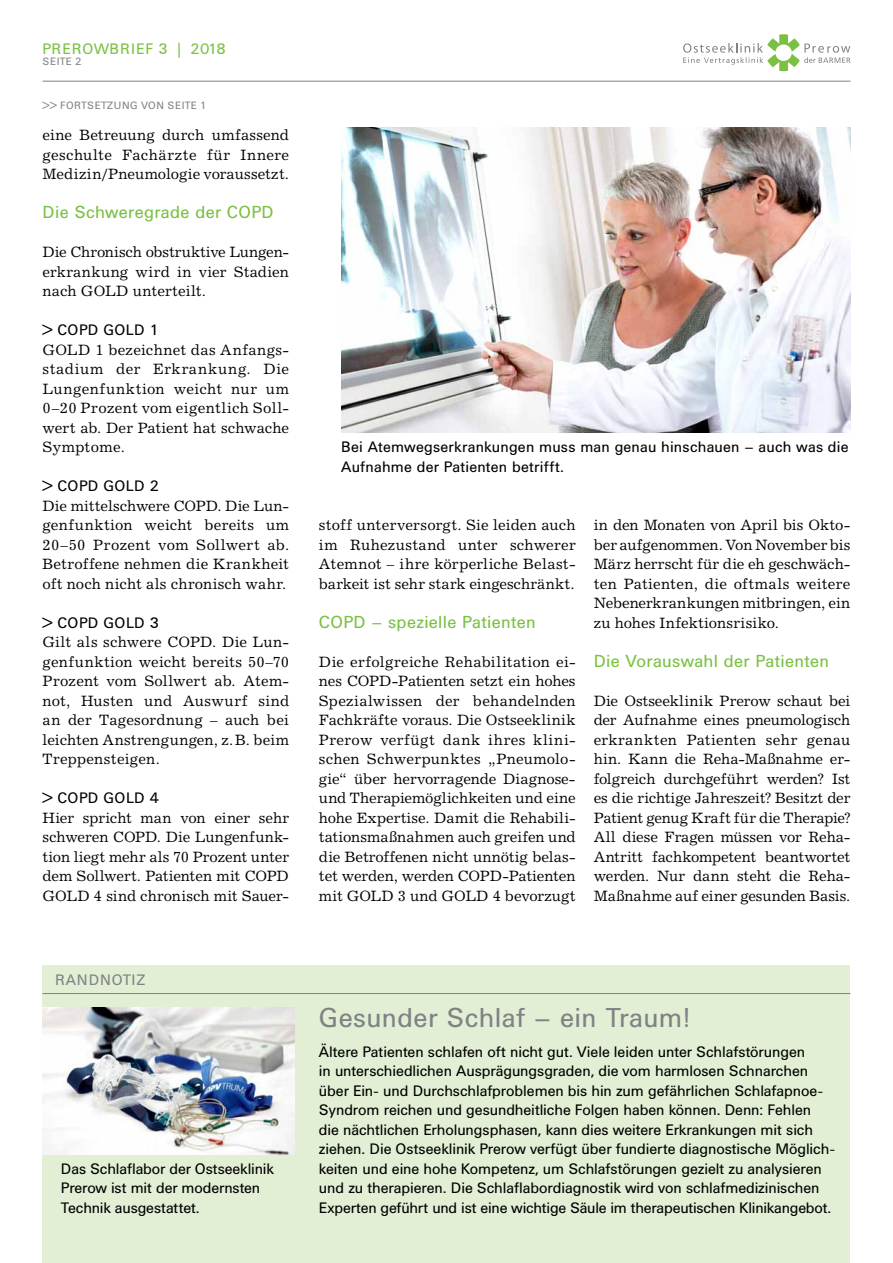
<style>
.page{position:relative;width:893px;height:1263px;background:#fff}
.page>*{position:absolute;margin:0;border:0;box-sizing:border-box;transform-origin:0 0}
.t1{font:27px "Univers BQ";letter-spacing:.01em;color:#808285}
.t2{font:17.25px "Univers BQ";letter-spacing:.02em;color:#7ac143}
.t3{font:15px/19.5px "Excelsior";letter-spacing:.01em;color:#000;text-align:justify}
.t4{font:15px/19.5px "Univers BQ";letter-spacing:-.01em;color:#000}
.t5{font:15px/19.5px "Univers BQ";letter-spacing:.015em;color:#000}
.t6{font:15px "Univers BQ";letter-spacing:.04em;color:#7ac143}
.t7{font:15px "Univers BQ";letter-spacing:.05em;color:#808285}
.t8{font:10.5px "Univers BQ";letter-spacing:.03em;color:#808285}
</style>
<div class="page">
<hr style="left:43px;top:81px;width:807px;height:1px;background:#808285">
<div style="left:43px;top:965px;width:807px;height:298px;background:#e2efd4"></div>
<hr style="left:43px;top:993px;width:807px;height:1px;background:#808285">
<svg style="left:683px;top:34px;width:167px;height:37px"></svg>
<img style="left:43px;top:1008px;width:251px;height:146px">
<img style="left:341px;top:128px;width:509px;height:305px">
<p class="t6" style="left:43px;top:40px;width:185px">Prerowbrief 3 | 2018</p>
<p class="t8" style="left:43px;top:56px;width:41px">Seite 2</p>
<p class="t8" style="left:43px;top:99px;width:166px">&gt;&gt; Forts etzu ng von Seite 1</p>
<p class="t3" style="left:43px;top:125px;width:248px">eine Betreuung durch umfassend geschulte Fachärzte für Innere Medizin/Pneumologie voraussetzt.</p>
<p class="t2" style="left:43px;top:202px;width:230px">Die Schweregrade der COPD</p>
<p class="t3" style="left:43px;top:242px;width:248px">Die Chronisch obstruktive Lungen&shy;erkrankung wird in vier Stadien nach GOLD unterteilt.</p>
<p class="t4" style="left:43px;top:320px;width:83px">&gt; COPD GOLD</p>
<p class="t4" style="left:150px;top:320px;width:11px">1</p>
<p class="t3" style="left:43px;top:339px;width:248px">GOLD 1 bezeichnet das Anfangs&shy;stadium der Erkrankung. Die Lungenfunktion weicht nur um 0–20 Prozent vom eigentlich Soll&shy;wert ab. Der Patient hat schwache Symptome.</p>
<p class="t4" style="left:43px;top:476px;width:83px">&gt; COPD GOLD</p>
<p class="t4" style="left:150px;top:476px;width:11px">2</p>
<p class="t3" style="left:43px;top:495px;width:248px">Die mittelschwere COPD. Die Lun&shy;genfunktion weicht bereits um 20–50 Prozent vom Sollwert ab.<br>Betroffene nehmen die Krankheit oft noch nicht als chronisch wahr.</p>
<p class="t4" style="left:43px;top:613px;width:83px">&gt; COPD GOLD</p>
<p class="t4" style="left:150px;top:613px;width:11px">3</p>
<p class="t3" style="left:43px;top:632px;width:248px">Gilt als schwere COPD. Die Lun&shy;genfunktion weicht bereits 50–70<br>Prozent vom Sollwert ab. Atem&shy;not, Husten und Auswurf sind an der Tagesordnung – auch bei leichten Anstrengungen, z.B. beim Treppensteigen.</p>
<p class="t4" style="left:43px;top:788px;width:83px">&gt; COPD GOLD</p>
<p class="t4" style="left:150px;top:788px;width:11px">4</p>
<p class="t3" style="left:43px;top:807px;width:248px">Hier spricht man von einer sehr schweren COPD. Die Lungenfunk&shy;tion liegt mehr als 70 Prozent unter dem Sollwert. Patienten mit COPD GOLD 4 sind chronisch mit Sauer-</p>
<p class="t7" style="left:55px;top:971px;width:90px">RAndnotiz</p>
<p class="t4" style="left:61px;top:1159px;width:214px">Das Schlaflabor der Ostseeklinik<br>Prerow ist mit der modernsten<br>Technik ausgestattet.</p>
<p class="t5" style="left:341px;top:437px;width:509px">Bei Atemwegserkrankungen muss man genau hinschauen – auch was die<br>Aufnahme der Patienten betrifft.</p>
<p class="t3" style="left:319px;top:515px;width:258px">stoff unterversorgt. Sie leiden auch im Ruhezustand unter schwerer Atemnot – ihre körperliche Belast&shy;barkeit ist sehr stark eingeschränkt.</p>
<p class="t2" style="left:319px;top:612px;width:218px">COPD – spezielle Patienten</p>
<p class="t3" style="left:319px;top:651px;width:258px">Die erfolgreiche Rehabilitation ei&shy;nes COPD-Patienten setzt ein hohes Spezialwissen der behandelnden Fachkräfte voraus. Die Ostseeklinik Prerow verfügt dank ihres klini&shy;schen Schwerpunktes „Pneumolo&shy;gie“ über hervorragende Diagnose&shy;und Therapiemöglichkeiten und eine hohe Expertise. Damit die Rehabili&shy;tationsmaßnahmen auch greifen und die Betroffenen nicht unnötig belas&shy;tet werden, werden COPD-Patienten mit GOLD 3 und GOLD 4 bevorzugt</p>
<p class="t3" style="left:594px;top:515px;width:258px">in den Monaten von April bis Okto&shy;ber aufgenommen. Von November bis März herrscht für die eh geschwäch&shy;ten Patienten, die oftmals weitere Nebenerkrankungen mitbringen, ein zu hohes Infektionsrisiko.</p>
<p class="t2" style="left:594px;top:651px;width:237px">Die Vorauswahl der Patienten</p>
<p class="t3" style="left:594px;top:690px;width:258px">Die Ostseeklinik Prerow schaut bei der Aufnahme eines pneumologisch erkrankten Patienten sehr genau hin. Kann die Reha-Maßnahme er&shy;folgreich durchgeführt werden? Ist es die richtige Jahreszeit? Besitzt der Patient genug Kraft für die Therapie?<br>All diese Fragen müssen vor Reha-Antritt fachkompetent beantwortet werden. Nur dann steht die Reha-Maßnahme auf einer gesunden Basis.</p>
<h1 class="t1" style="left:319px;top:1002px;width:373px">Gesunder Schlaf – ein Traum!</h1>
<p class="t4" style="left:319px;top:1042px;width:518px">Ältere Patienten schlafen oft nicht gut. Viele leiden unter Schlafstörungen<br>in unterschiedlichen Ausprägungsgraden, die vom harmlosen Schnarchen über Ein- und Durchschlafproblemen bis hin zum gefährlichen Schlafapnoe-Syndrom reichen und gesundheitliche Folgen haben können. Denn: Fehlen<br>die nächtlichen Erholungsphasen, kann dies weitere Erkrankungen mit sich ziehen. Die Ostseeklinik Prerow verfügt über fundierte diagnostische Möglich&shy;keiten und eine hohe Kompetenz, um Schlafstörungen gezielt zu analysieren und zu therapieren. Die Schlaflabordiagnostik wird von schlafmedizinischen Experten geführt und ist eine wichtige Säule im therapeutischen Klinikangebot.</p>
</div>
